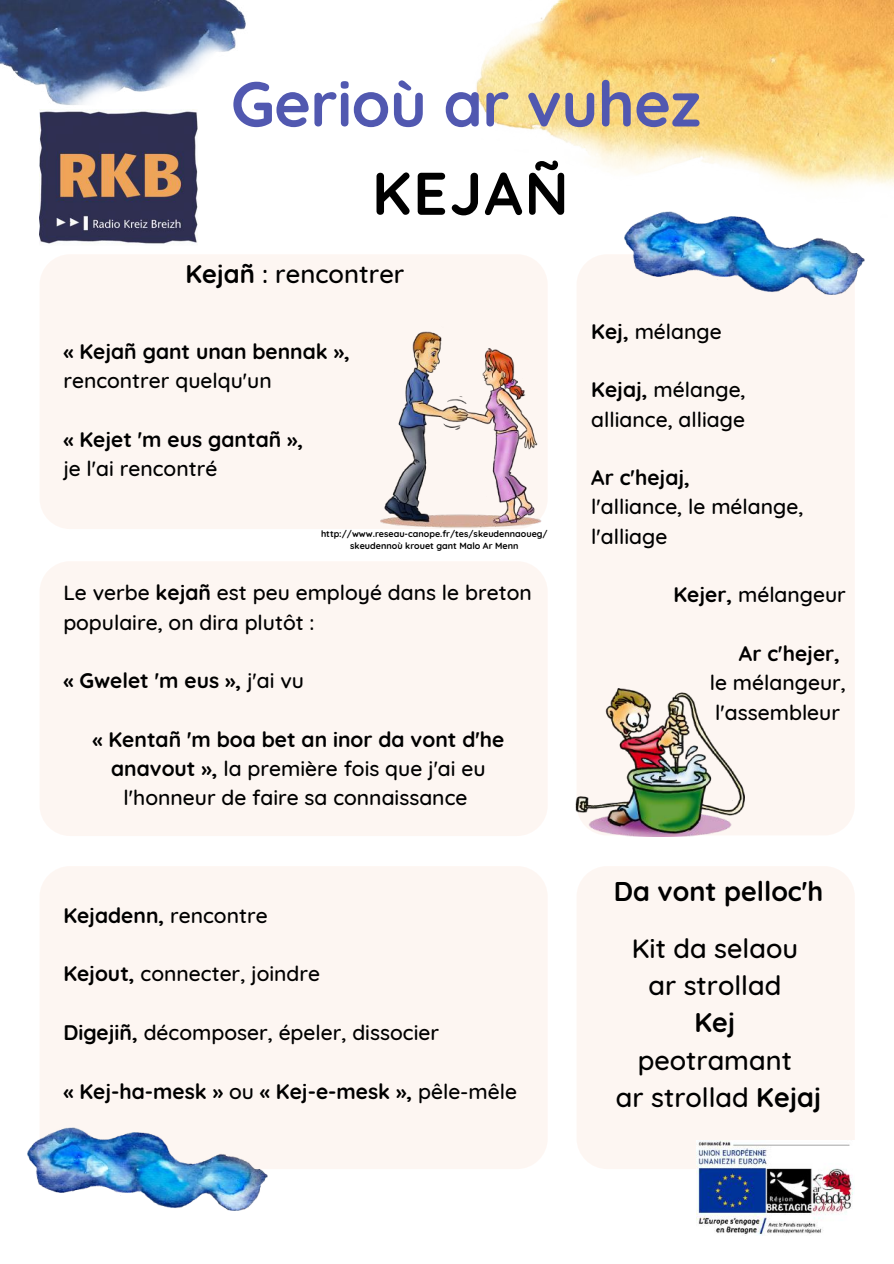
<style>
.page{position:relative;width:894px;height:1264px;background:#fff}
.page>*{position:absolute;margin:0;border:0;box-sizing:border-box;transform-origin:0 0}
.t1{font:700 63px "Quicksand";letter-spacing:-.01em;color:#5158b0}
.t2{font:700 60px "Quicksand";letter-spacing:.03em;color:#000}
.t3{font:500 27px/37.2px "Quicksand";color:#000;text-align:center}
.t4{font:700 27px "Quicksand";color:#000}
.t5{font:500 25.5px "Quicksand";color:#000}
.t6{font:500 21px/29.2px "Quicksand";color:#000}
.t7{font:700 21px "Quicksand";color:#000}
.t8{font:700 9px/12px "Quicksand";color:#000;text-align:center}
.s1{font-weight:700}
.s2{font-weight:500}
</style>
<div class="page">
<div style="left:576px;top:254px;width:278px;height:581px;background:#fdf6f2;border-radius:31px"></div>
<div style="left:39px;top:254px;width:508px;height:275px;background:#fdf6f2;border-radius:31px"></div>
<div style="left:39px;top:561px;width:508px;height:275px;background:#fdf6f2;border-radius:31px"></div>
<div style="left:39px;top:866px;width:508px;height:303px;background:#fdf6f2;border-radius:31px"></div>
<div style="left:576px;top:866px;width:278px;height:303px;background:#fdf6f2;border-radius:31px"></div>
<img style="left:0;top:0;width:246px;height:105px">
<img style="left:624px;top:218px;width:240px;height:77px">
<img style="left:28px;top:1127px;width:239px;height:83px">
<img style="left:476px;top:0;width:417px;height:218px">
<img style="left:39px;top:109px;width:158px;height:135px">
<img style="left:696px;top:1140px;width:158px;height:95px">
<img style="left:381px;top:331px;width:162px;height:197px">
<img style="left:575px;top:688px;width:169px;height:148px">
<h1 class="t1" style="left:231px;top:63px;width:471px">Gerioù ar vuhez</h1>
<h2 class="t2" style="left:372px;top:155px;width:198px">KEJAÑ</h2>
<p class="t5" style="left:185px;top:258px;width:220px"><span class="s1">Kejañ</span> : rencontrer</p>
<p class="t7" style="left:63px;top:338px;width:288px">« Kejañ gant unan bennak »,</p>
<p class="t6" style="left:63px;top:365px;width:210px">rencontrer quelqu'un</p>
<p class="t7" style="left:63px;top:425px;width:241px">« Kejet 'm eus gantañ »,</p>
<p class="t6" style="left:63px;top:453px;width:155px">je l'ai rencontré</p>
<p class="t8" style="left:321px;top:527px;width:228px">http://www.reseau-canope.fr/tes/skeudennaoueg/ skeudennoù krouet gant Malo Ar Menn</p>
<p class="t6" style="left:63px;top:577px;width:470px">Le verbe <span class="s1">kejañ</span> est peu employé dans le breton populaire, on dira plutôt :</p>
<p class="t7" style="left:63px;top:667px;width:242px">« Gwelet 'm eus », <span class="s2">j'ai vu</span></p>
<p class="t6" style="left:92px;top:724px;width:413px;text-align:center"><span class="s1">« Kentañ 'm boa bet an inor da vont d'he anavout »,</span> la première fois que j'ai eu l'honneur de faire sa connaissance</p>
<p class="t7" style="left:63px;top:901px;width:206px">Kejadenn, <span class="s2">rencontre</span></p>
<p class="t6" style="left:63px;top:958px;width:258px"><span class="s1">Kejout,</span> connecter, joindre</p>
<p class="t6" style="left:63px;top:1017px;width:377px"><span class="s1">Digejiñ,</span> décomposer, épeler, dissocier</p>
<p class="t7" style="left:63px;top:1077px;width:455px">« Kej-ha-mesk » <span class="s2">ou</span> « Kej-e-mesk », <span class="s2">pêle-mêle</span></p>
<p class="t6" style="left:591px;top:316px;width:132px"><span class="s1">Kej,</span> mélange</p>
<p class="t6" style="left:591px;top:375px;width:156px"><span class="s1">Kejaj,</span> mélange, alliance, alliage</p>
<p class="t7" style="left:591px;top:464px;width:100px">Ar c'hejaj,</p>
<p class="t6" style="left:591px;top:492px;width:213px">l'alliance, le mélange, l'alliage</p>
<p class="t6" style="left:673px;top:580px;width:174px"><span class="s1">Kejer,</span> mélangeur</p>
<p class="t7" style="left:738px;top:640px;width:103px">Ar c'hejer,</p>
<p class="t6" style="left:709px;top:667px;width:138px">le mélangeur, l'assembleur</p>
<p class="t4" style="left:613px;top:873px;width:211px">Da vont pelloc'h</p>
<p class="t3" style="left:631px;top:929px;width:168px">Kit da selaou ar strollad</p>
<p class="t4" style="left:694px;top:1005px;width:42px">Kej</p>
<p class="t3" style="left:615px;top:1040px;width:207px">peotramant<br>ar strollad <span class="s1">Kejaj</span></p>
</div>
